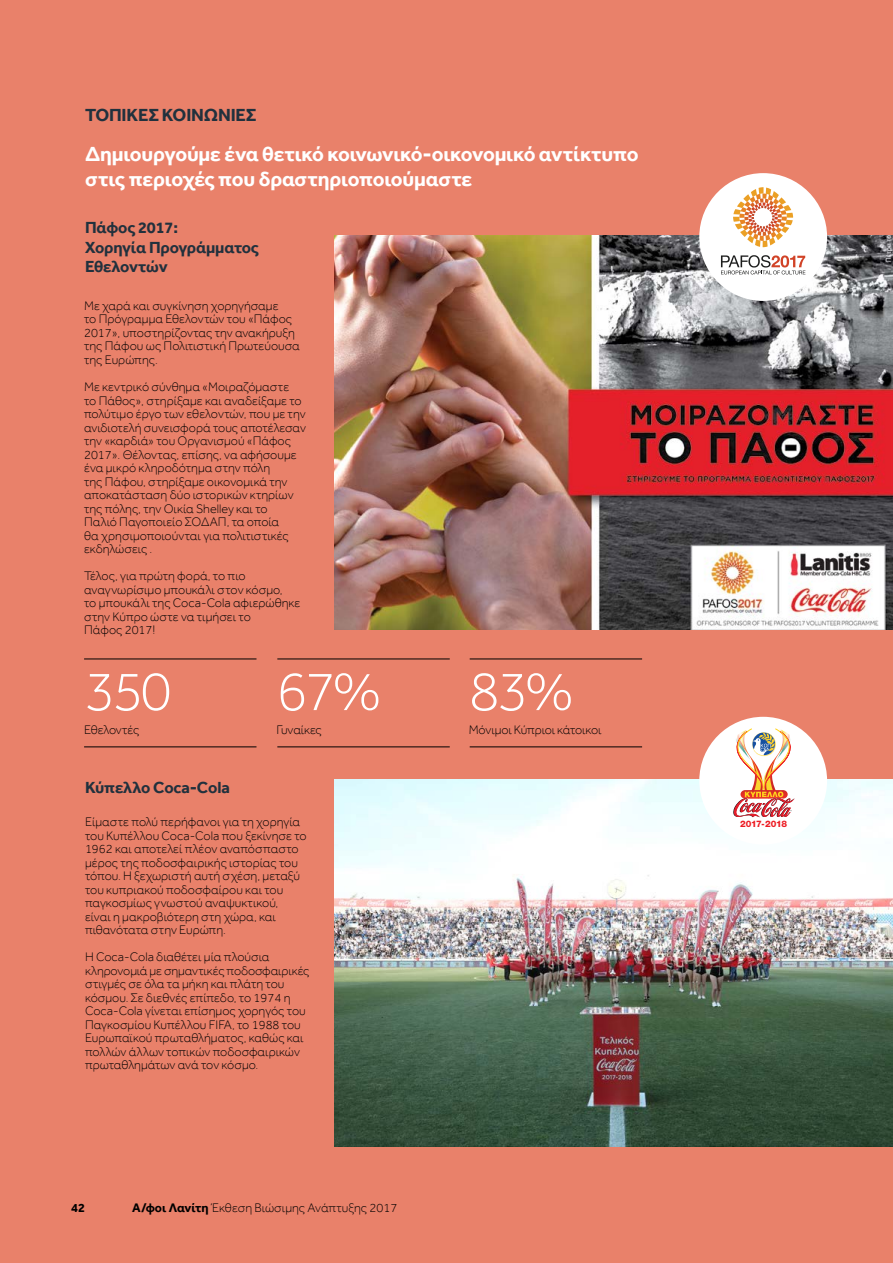
<style>
.page{position:relative;width:893px;height:1263px;background:#e9816a}
.page>*{position:absolute;margin:0;border:0;box-sizing:border-box;transform-origin:0 0}
.t1{font:300 57px "Effra";letter-spacing:-.05em;color:#fff}
.t2{font:700 21px/25.2px "Effra";letter-spacing:-.01em;color:#fff}
.t3{font:700 18px "Effra";color:#21313d}
.t4{font:700 16.5px/19.8px "Effra";letter-spacing:-.01em;color:#21313d}
.t5{font:300 12.75px/13.5px "Effra";color:#000}
.t6{font:700 12.75px "Effra";color:#000}
.t7{font:800 9.6px "CF Helvetica";letter-spacing:-.05em;color:#ed1d24}
.s1{font-weight:700}
</style>
<div class="page">
<hr style="left:84px;top:659px;width:172px;height:1px;background:#000">
<hr style="left:277px;top:659px;width:173px;height:1px;background:#000">
<hr style="left:470px;top:659px;width:172px;height:1px;background:#000">
<hr style="left:84px;top:746px;width:172px;height:1px;background:#000">
<hr style="left:277px;top:746px;width:173px;height:1px;background:#000">
<hr style="left:470px;top:746px;width:172px;height:1px;background:#000">
<img style="left:334px;top:235px;width:559px;height:394px">
<img style="left:334px;top:780px;width:559px;height:367px">
<div style="left:699px;top:173px;width:128px;height:128px;background:#fff;border-radius:50%"></div>
<svg style="left:733px;top:187px;width:60px;height:60px"></svg>
<svg style="left:721px;top:255px;width:84px;height:19px"></svg>
<div style="left:699px;top:717px;width:128px;height:127px;background:#fff;border-radius:50%"></div>
<img style="left:733px;top:728px;width:62px;height:90px">
<h3 class="t3" style="left:85px;top:104px;width:35px">ΤΟΠΙΚΕΣ</h3>
<h3 class="t3" style="left:162px;top:104px;width:36px">ΚΟΙΝΩΝΙΕΣ</h3>
<h2 class="t2" style="left:85px;top:141px;width:555px">Δημιουργούμε ένα θετικό κοινωνικό-οικονομικό αντίκτυπο στις περιοχές που δραστηριοποιούμαστε</h2>
<p class="t4" style="left:85px;top:217px;width:176px">Πάφος 2017:<br>Χορηγία Προγράμματος<br>Εθελοντών</p>
<p class="t5" style="left:84px;top:299px;width:217px">Με χαρά και συγκίνηση χορηγήσαμε<br>το Πρόγραμμα Εθελοντών του «Πάφος<br>2017», υποστηρίζοντας την ανακήρυξη της Πάφου ως Πολιτιστική Πρωτεύουσα της Ευρώπης.</p>
<p class="t5" style="left:84px;top:380px;width:223px">Με κεντρικό σύνθημα «Μοιραζόμαστε<br>το Πάθος», στηρίξαμε και αναδείξαμε το πολύτιμο έργο των εθελοντών, που με την ανιδιοτελή συνεισφορά τους αποτέλεσαν την «καρδιά» του Οργανισμού «Πάφος 2017». Θέλοντας, επίσης, να αφήσουμε ένα μικρό κληροδότημα στην πόλη<br>της Πάφου, στηρίξαμε οικονομικά την αποκατάσταση δύο ιστορικών κτηρίων της πόλης, την Οικία Shelley και το<br>Παλιό Παγοποιείο ΣΟΔΑΠ, τα οποία<br>θα χρησιμοποιούνται για πολιτιστικές εκδηλώσεις .</p>
<p class="t5" style="left:84px;top:569px;width:218px">Τέλος, για πρώτη φορά, το πιο αναγνωρίσιμο μπουκάλι στον κόσμο,<br>το μπουκάλι της Coca-Cola αφιερώθηκε στην Κύπρο ώστε να τιμήσει το<br>Πάφος 2017!</p>
<h1 class="t1" style="left:84px;top:659px;width:89px">350</h1>
<p class="t5" style="left:84px;top:723px;width:57px">Εθελοντές</p>
<h1 class="t1" style="left:276px;top:659px;width:106px">67%</h1>
<p class="t5" style="left:276px;top:723px;width:47px">Γυναίκες</p>
<p class="t4" style="left:85px;top:777px;width:146px">Κύπελλο Coca-Cola</p>
<p class="t5" style="left:85px;top:815px;width:223px">Είμαστε πολύ περήφανοι για τη χορηγία του Κυπέλλου Coca-Cola που ξεκίνησε το 1962 και αποτελεί πλέον αναπόσπαστο μέρος της ποδοσφαιρικής ιστορίας του τόπου. H ξεχωριστή αυτή σχέση, μεταξύ του κυπριακού ποδοσφαίρου και του παγκοσμίως γνωστού αναψυκτικού, είναι η μακροβιότερη στη χώρα, και πιθανότατα στην Ευρώπη.</p>
<p class="t5" style="left:85px;top:950px;width:226px">Η Coca-Cola διαθέτει μία πλούσια κληρονομιά με σημαντικές ποδοσφαιρικές στιγμές σε όλα τα μήκη και πλάτη του κόσμου. Σε διεθνές επίπεδο, το 1974 η Coca-Cola γίνεται επίσημος χορηγός του Παγκοσμίου Κυπέλλου FIFA, το 1988 του Ευρωπαϊκού πρωταθλήματος, καθώς και πολλών άλλων τοπικών ποδοσφαιρικών πρωταθλημάτων ανά τον κόσμο.</p>
<p class="t6" style="left:71px;top:1200px;width:15px">42</p>
<p class="t5" style="left:132px;top:1201px;width:267px"><span class="s1">Α/φοι Λανίτη</span> Έκθεση Βιώσιμης Ανάπτυξης 2017</p>
<h1 class="t1" style="left:469px;top:659px;width:106px">83%</h1>
<p class="t5" style="left:469px;top:723px;width:134px">Μόνιμοι Κύπριοι κάτοικοι</p>
<p class="t7" style="left:740px;top:818px;width:48px">2017-2018</p>
</div>
